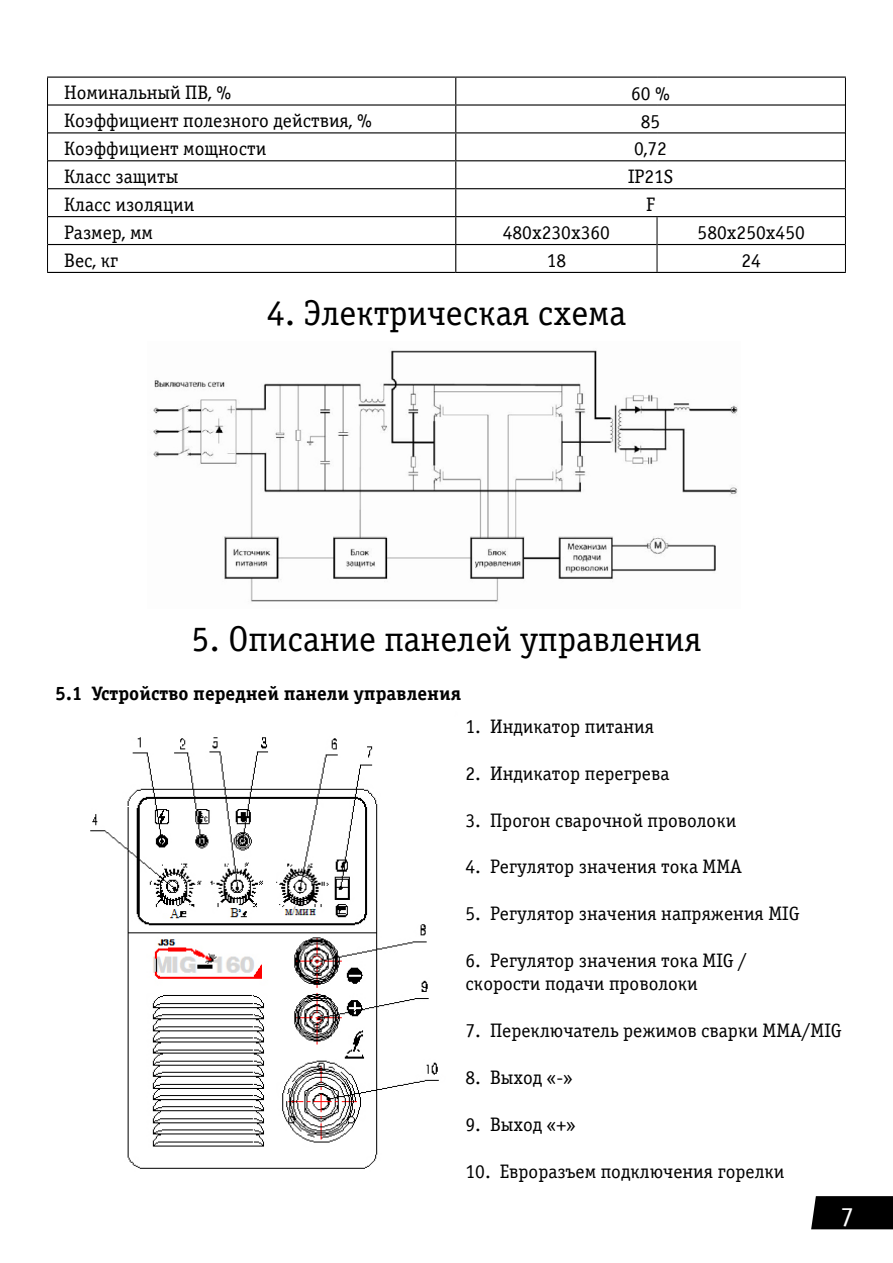
<style>
.page{position:relative;width:893px;height:1263px;background:#fff}
.page>*{position:absolute;margin:0;border:0;box-sizing:border-box;transform-origin:0 0}
.t1{font:36px "Officina Serif C";color:#000}
.t2{font:27px "Officina Serif CTT";color:#fff}
.t3{font:19.5px/23.4px "Officina Serif CTT";color:#000}
.t4{font:700 19.5px "Officina Serif C";color:#000}
</style>
<div class="page">
<div style="left:811px;top:1196px;width:82px;height:33px;background:#000"></div>
<hr style="left:47px;top:77px;width:409px;height:1px;background:#000">
<hr style="left:456px;top:77px;width:201px;height:1px;background:#000">
<hr style="left:657px;top:77px;width:189px;height:1px;background:#000">
<hr style="left:48px;top:104px;width:408px;height:2px;background:#000">
<hr style="left:456px;top:104px;width:201px;height:2px;background:#000">
<hr style="left:657px;top:104px;width:188px;height:2px;background:#000">
<hr style="left:48px;top:132px;width:408px;height:1px;background:#000">
<hr style="left:456px;top:132px;width:201px;height:1px;background:#000">
<hr style="left:657px;top:132px;width:188px;height:1px;background:#000">
<hr style="left:48px;top:160px;width:408px;height:1px;background:#000">
<hr style="left:456px;top:160px;width:201px;height:1px;background:#000">
<hr style="left:657px;top:160px;width:188px;height:1px;background:#000">
<hr style="left:48px;top:188px;width:408px;height:1px;background:#000">
<hr style="left:456px;top:188px;width:201px;height:1px;background:#000">
<hr style="left:657px;top:188px;width:188px;height:1px;background:#000">
<hr style="left:48px;top:216px;width:408px;height:1px;background:#000">
<hr style="left:456px;top:216px;width:201px;height:1px;background:#000">
<hr style="left:657px;top:216px;width:188px;height:1px;background:#000">
<hr style="left:48px;top:244px;width:408px;height:1px;background:#000">
<hr style="left:456px;top:244px;width:201px;height:1px;background:#000">
<svg style="left:455px;top:78px;width:1px;height:194px"></svg>
<hr style="left:657px;top:244px;width:188px;height:1px;background:#000">
<hr style="left:47px;top:272px;width:409px;height:1px;background:#000">
<hr style="left:456px;top:272px;width:201px;height:1px;background:#000">
<hr style="left:657px;top:272px;width:189px;height:1px;background:#000">
<svg style="left:47px;top:78px;width:1px;height:194px"></svg>
<svg style="left:657px;top:217px;width:1px;height:55px"></svg>
<svg style="left:845px;top:78px;width:1px;height:194px"></svg>
<img style="left:153px;top:350px;width:585px;height:252px">
<img style="left:90px;top:737px;width:349px;height:432px">
<p class="t3" style="left:64px;top:81px;width:169px">Номинальный ПВ, %</p>
<p class="t3" style="left:631px;top:82px;width:40px">60 %</p>
<p class="t3" style="left:64px;top:109px;width:309px">Коэффициент полезного действия, %</p>
<p class="t3" style="left:641px;top:110px;width:21px">85</p>
<p class="t3" style="left:64px;top:137px;width:204px">Коэффициент мощности</p>
<p class="t3" style="left:634px;top:138px;width:34px">0,72</p>
<p class="t3" style="left:64px;top:165px;width:116px">Класс защиты</p>
<p class="t3" style="left:628px;top:165px;width:47px">IP21S</p>
<p class="t3" style="left:64px;top:193px;width:132px">Класс изоляции</p>
<p class="t3" style="left:646px;top:193px;width:11px">F</p>
<p class="t3" style="left:64px;top:221px;width:90px">Размер, мм</p>
<p class="t3" style="left:503px;top:221px;width:109px">480x230x360</p>
<p class="t3" style="left:698px;top:221px;width:109px">580x250x450</p>
<p class="t3" style="left:64px;top:249px;width:56px">Вес, кг</p>
<p class="t3" style="left:547px;top:249px;width:21px">18</p>
<p class="t3" style="left:741px;top:249px;width:21px">24</p>
<h1 class="t1" style="left:267px;top:293px;width:361px">4. Электрическая схема</h1>
<h1 class="t1" style="left:191px;top:619px;width:512px">5. Описание панелей управления</h1>
<p class="t4" style="left:55px;top:682px;width:407px">5.1 Устройство передней панели управления</p>
<p class="t3" style="left:466px;top:715px;width:190px">1. Индикатор питания</p>
<p class="t3" style="left:466px;top:762px;width:205px">2. Индикатор перегрева</p>
<p class="t3" style="left:466px;top:809px;width:272px">3. Прогон сварочной проволоки</p>
<p class="t3" style="left:466px;top:855px;width:278px">4. Регулятор значения тока MMA</p>
<p class="t3" style="left:466px;top:902px;width:335px">5. Регулятор значения напряжения MIG</p>
<p class="t3" style="left:466px;top:949px;width:283px">6. Регулятор значения тока MIG / скорости подачи проволоки</p>
<p class="t3" style="left:466px;top:1019px;width:378px">7. Переключатель режимов сварки MMA/MIG</p>
<p class="t3" style="left:466px;top:1066px;width:109px">8. Выход «-»</p>
<p class="t3" style="left:466px;top:1113px;width:111px">9. Выход «+»</p>
<p class="t3" style="left:466px;top:1160px;width:321px">10. Евроразъем подключения горелки</p>
<h2 class="t2" style="left:840px;top:1202px;width:15px">7</h2>
</div>
